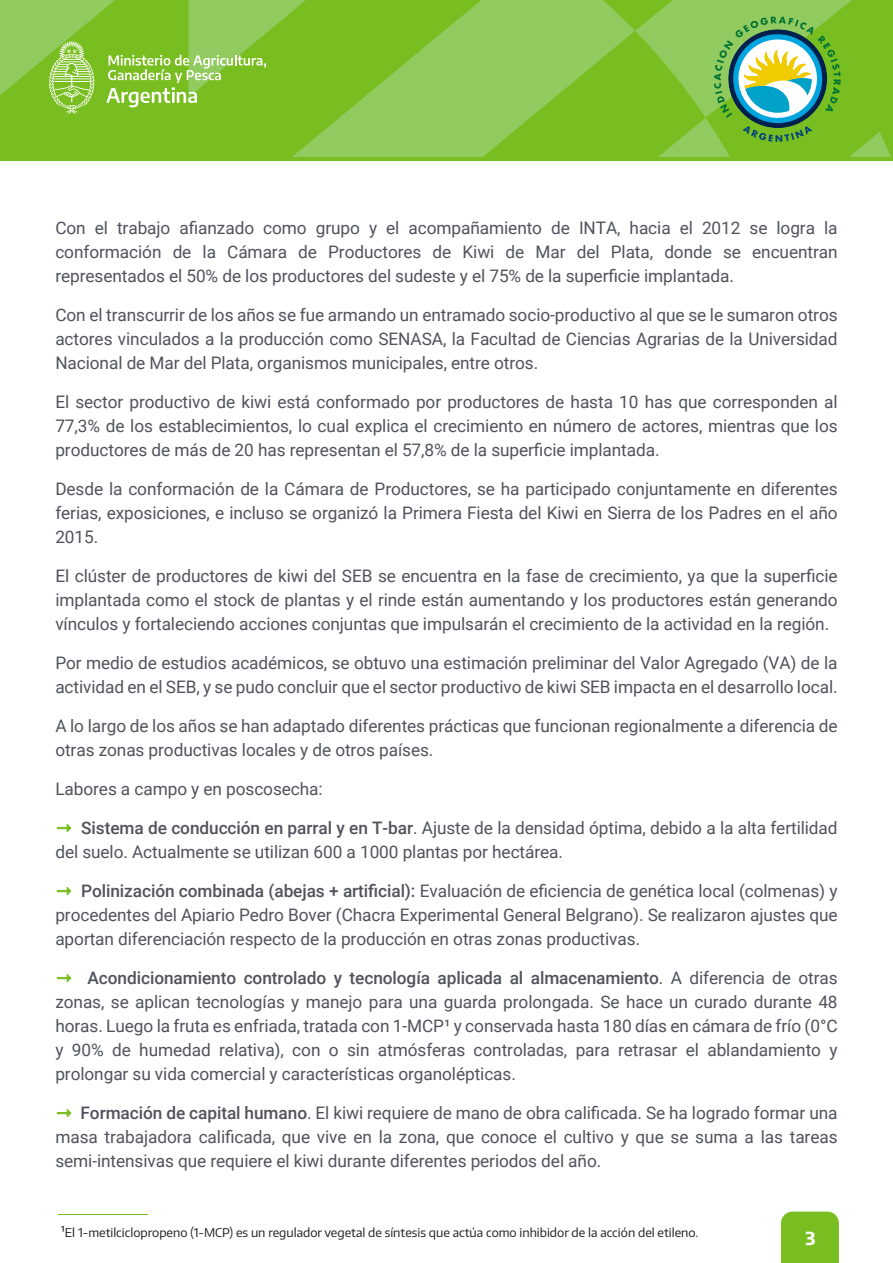
<style>
.page{position:relative;width:893px;height:1263px;background:#fff}
.page>*{position:absolute;margin:0;border:0;box-sizing:border-box;transform-origin:0 0}
.t1{font:700 18px "Encode Sans";color:#fff}
.t2{font:17.25px/24px "Roboto";letter-spacing:-.005em;color:#50535c;text-align:justify}
.t3{font:12px "Encode Sans";color:#231f20}
.s1{font-family:"Lucida Grande";color:#78be20}
.s2{font-weight:500}
.s3{font-family:"Calibri";font-size:15px}
</style>
<div class="page">
<div style="left:781px;top:1211px;width:58px;height:52px;background:#78be20"></div>
<div style="left:0;top:0;width:893px;height:160px;background:#78be20"></div>
<svg style="left:0;top:0;width:106px;height:114px;fill:#91ca5e"></svg>
<svg style="left:49px;top:41px;width:45px;height:72px"></svg>
<svg style="left:106px;top:0;width:785px;height:156px"></svg>
<hr style="left:58px;top:1214px;width:89px;height:1px;background:#78be20">
<p class="t2" style="left:55px;top:218px;width:784px">Con el trabajo afianzado como grupo y el acompañamiento de INTA, hacia el 2012 se logra la conformación de la Cámara de Productores de Kiwi de Mar del Plata, donde se encuentran representados el 50% de los productores del sudeste y el 75% de la superficie implantada.</p>
<p class="t2" style="left:55px;top:305px;width:784px">Con el transcurrir de los años se fue armando un entramado socio-productivo al que se le sumaron otros actores vinculados a la producción como SENASA, la Facultad de Ciencias Agrarias de la Universidad Nacional de Mar del Plata, organismos municipales, entre otros.</p>
<p class="t2" style="left:55px;top:392px;width:784px">El sector productivo de kiwi está conformado por productores de hasta 10 has que corresponden al 77,3% de los establecimientos, lo cual explica el crecimiento en número de actores, mientras que los productores de más de 20 has representan el 57,8% de la superficie implantada.</p>
<p class="t2" style="left:55px;top:479px;width:784px">Desde la conformación de la Cámara de Productores, se ha participado conjuntamente en diferentes ferias, exposiciones, e incluso se organizó la Primera Fiesta del Kiwi en Sierra de los Padres en el año 2015.</p>
<p class="t2" style="left:55px;top:566px;width:784px">El clúster de productores de kiwi del SEB se encuentra en la fase de crecimiento, ya que la superficie implantada como el stock de plantas y el rinde están aumentando y los productores están generando vínculos y fortaleciendo acciones conjuntas que impulsarán el crecimiento de la actividad en la región.</p>
<p class="t2" style="left:55px;top:653px;width:784px">Por medio de estudios académicos, se obtuvo una estimación preliminar del Valor Agregado (VA) de la actividad en el SEB, y se pudo concluir que el sector productivo de kiwi SEB impacta en el desarrollo local.</p>
<p class="t2" style="left:55px;top:716px;width:784px">A lo largo de los años se han adaptado diferentes prácticas que funcionan regionalmente a diferencia de otras zonas productivas locales y de otros países.</p>
<p class="t2" style="left:55px;top:779px;width:269px">Labores a campo y en poscosecha:</p>
<p class="t2" style="left:55px;top:818px;width:784px"><span class="s1">→</span> <span class="s2">Sistema de conducción en parral y en T-bar</span>. Ajuste de la densidad óptima, debido a la alta fertilidad del suelo. Actualmente se utilizan 600 a 1000 plantas por hectárea.</p>
<p class="t2" style="left:55px;top:881px;width:784px"><span class="s1">→</span> <span class="s2">Polinización combinada (abejas + artificial):</span> Evaluación de eficiencia de genética local (colmenas) y procedentes del Apiario Pedro Bover (Chacra Experimental General Belgrano). Se realizaron ajustes que aportan diferenciación respecto de la producción en otras zonas productivas.</p>
<p class="t2" style="left:55px;top:968px;width:784px"><span class="s1">→</span> <span class="s2">Acondicionamiento controlado y tecnología aplicada al almacenamiento</span>. A diferencia de otras zonas, se aplican tecnologías y manejo para una guarda prolongada. Se hace un curado durante 48 horas. Luego la fruta es enfriada, tratada con 1-MCP¹ y conservada hasta 180 días en cámara de frío (0°C y 90% de humedad relativa), con o sin atmósferas controladas, para retrasar el ablandamiento y prolongar su vida comercial y características organolépticas.</p>
<p class="t2" style="left:55px;top:1103px;width:784px"><span class="s1">→</span> <span class="s2">Formación de capital humano</span>. El kiwi requiere de mano de obra calificada. Se ha logrado formar una masa trabajadora calificada, que vive en la zona, que conoce el cultivo y que se suma a las tareas semi-intensivas que requiere el kiwi durante diferentes periodos del año.</p>
<p class="t3" style="left:61px;top:1225px;width:639px"><span class="s3">¹</span>El 1-metilciclopropeno (1-MCP) es un regulador vegetal de síntesis que actúa como inhibidor de la acción del etileno.</p>
<p class="t1" style="left:805px;top:1227px;width:12px">3</p>
</div>
